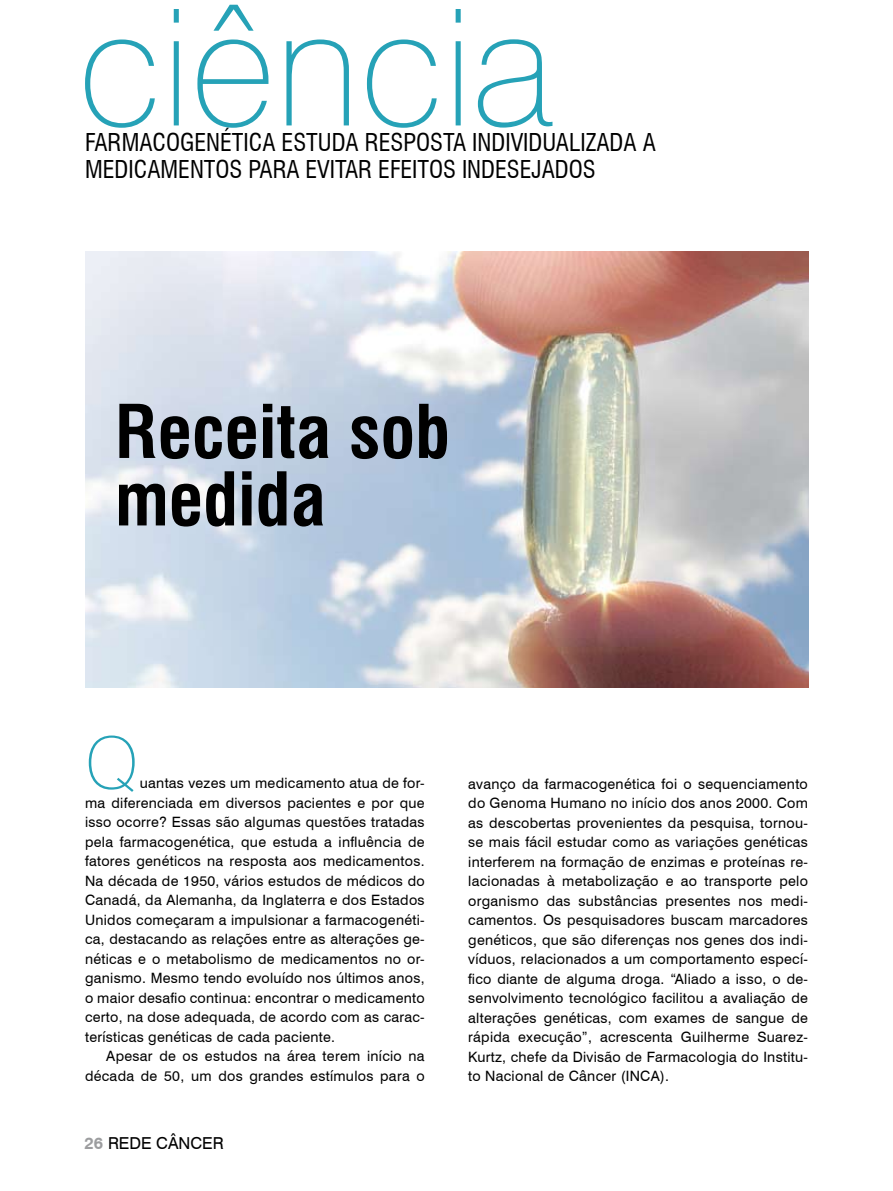
<style>
.page{position:relative;width:893px;height:1191px;background:#fff}
.page>*{position:absolute;margin:0;border:0;box-sizing:border-box;transform-origin:0 0}
.t1{font:700 condensed 72px/67.5px "Swiss 721 BT";color:#000}
.t2{font:100 72px "Swiss 721 BT";color:#26a2b7}
.t3{font:condensed 24px/27px "Swiss 721 BT";color:#000}
.t4{font:16.5px "Swiss 721 BT";color:#000}
.t5{font:14.25px/19.5px "Swiss 721 BT";letter-spacing:.02em;color:#000;text-align:justify}
.s1{font-weight:700;color:#9c9d9f}
</style>
<div class="page">
<img style="left:85px;top:251px;width:723px;height:436px">
<svg style="left:85px;top:5px;width:467px;height:123px"></svg>
<h2 class="t3" style="left:85px;top:129px;width:572px">FARMACOGENÉTICA ESTUDA RESPOSTA INDIVIDUALIZADA A<br>MEDICAMENTOS PARA EVITAR EFEITOS INDESEJADOS</h2>
<h1 class="t1" style="left:115px;top:398px;width:337px">Receita sob medida</h1>
<h1 class="t2" style="left:85px;top:719px;width:55px">Q</h1>
<p class="t5" style="left:85px;top:773px;width:341px;text-indent:55px">uantas vezes um medicamento atua de for&shy;ma diferenciada em diversos pacientes e por que isso ocorre? Essas são algumas questões tratadas pela farmacogenética, que estuda a influência de fatores genéticos na resposta aos medicamentos.<br>Na década de 1950, vários estudos de médicos do Canadá, da Alemanha, da Inglaterra e dos Estados Unidos começaram a impulsionar a farmacogenéti&shy;ca, destacando as relações entre as alterações ge&shy;néticas e o metabolismo de medicamentos no or&shy;ganismo. Mesmo tendo evoluído nos últimos anos, o maior desafio continua: encontrar o medicamento certo, na dose adequada, de acordo com as carac&shy;terísticas genéticas de cada paciente.</p>
<p class="t5" style="left:85px;top:1046px;width:341px;text-align:right">Apesar de os estudos na área terem início na década de 50, um dos grandes estímulos para o</p>
<p class="t4" style="left:85px;top:1131px;width:46px"><span class="s1">26</span> Rede</p>
<p class="t4" style="left:156px;top:1131px;width:35px">câncer</p>
<p class="t5" style="left:468px;top:773px;width:341px">avanço da farmacogenética foi o sequenciamento do Genoma Humano no início dos anos 2000. Com as descobertas provenientes da pesquisa, tornou&shy;se mais fácil estudar como as variações genéticas interferem na formação de enzimas e proteínas re&shy;lacionadas à metabolização e ao transporte pelo organismo das substâncias presentes nos medi&shy;camentos. Os pesquisadores buscam marcadores genéticos, que são diferenças nos genes dos indi&shy;víduos, relacionados a um comportamento especí&shy;fico diante de alguma droga. “Aliado a isso, o de&shy;senvolvimento tecnológico facilitou a avaliação de alterações genéticas, com exames de sangue de rápida execução”, acrescenta Guilherme Suarez-Kurtz, chefe da Divisão de Farmacologia do Institu&shy;to Nacional de Câncer (INCA).</p>
</div>
